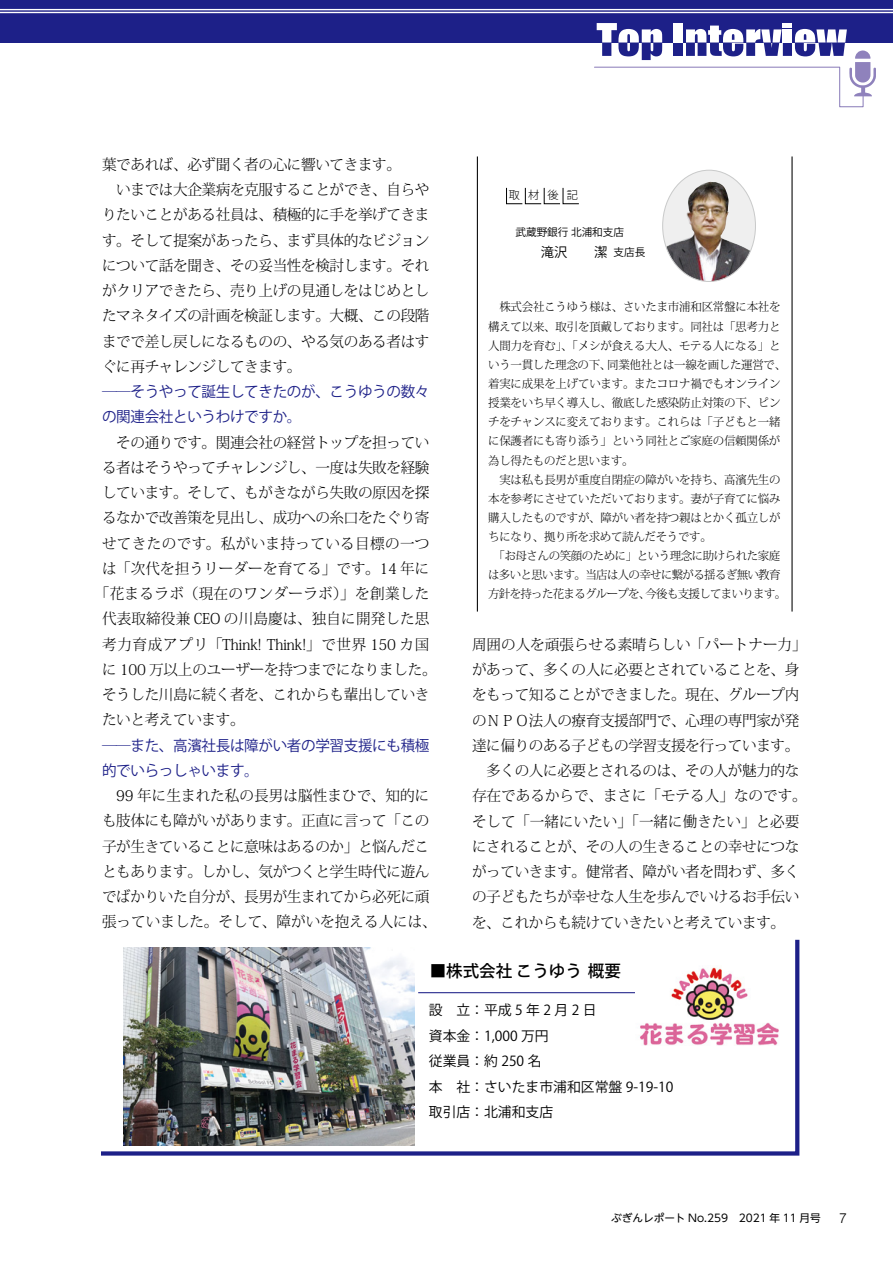
<style>
.page{position:relative;width:893px;height:1263px;background:#fff}
.page>*{position:absolute;margin:0;border:0;box-sizing:border-box;transform-origin:0 0}
.t1{font:500 16.5px "Koz Go Pr 6 N";color:#000}
.t2{font:300 14.85px/25.2px "Koz Min Pr 6 N";letter-spacing:-.025em;color:#000}
.t3{font:14.85px/25.2px "Koz Go Pr 6 N";letter-spacing:-.025em;color:#1d2088}
.t4{font:300 14.85px "Koz Min Pr 6 N";letter-spacing:.025em;color:#000}
.t5{font:300 14.85px "Koz Min Pr 6 N";letter-spacing:.005em;color:#000}
.t6{font:300 14.85px "Koz Min Pr 6 N";letter-spacing:.01em;color:#000}
.t7{font:13.8px/25.5px "Koz Go Pr 6 N";color:#000}
.t8{font:300 13.8px "Helvetica LT Std";color:#000}
.t9{font:13.35px "Koz Go Pr 6 N";color:#000}
.t10{font:300 11.7px/19.2px "Koz Min Pr 6 N";letter-spacing:-.02em;color:#000}
.t11{font:300 11.1px "Koz Go Pr 6 N";color:#000}
.t12{font:10.65px "UD Shin Go NT Pro";color:#000}
.t13{font:10.65px "Koz Go Pr 6 N";color:#000}
.s1{font-size:12.75px}
.s2{font-size:10.65px}
</style>
<div class="page">
<div style="left:0;top:0;width:893px;height:43px;background:#1d2088"></div>
<svg style="left:594px;top:23px;width:282px;height:85px"></svg>
<hr style="left:0;top:9px;width:893px;height:1px;background:#fff">
<hr style="left:0;top:12px;width:893px;height:1px;background:#fff">
<hr style="left:477px;top:156px;width:1px;height:455px;background:#000">
<hr style="left:791px;top:156px;width:2px;height:455px;background:#000">
<div style="left:663px;top:170px;width:92px;height:111px;background:#efefef;border-radius:50%"></div>
<img style="left:666px;top:182px;width:85px;height:99px">
<svg style="left:506px;top:187px;width:73px;height:17px"></svg>
<svg style="left:101px;top:939px;width:699px;height:217px"></svg>
<img style="left:124px;top:947px;width:290px;height:198px">
<img style="left:636px;top:965px;width:148px;height:86px">
<p class="t2" style="left:102px;top:152px;width:329px">葉であれば、必ず聞く者の心に響いてきます。<br>　いまでは大企業病を克服することができ、自らやりたいことがある社員は、積極的に手を挙げてきます。そして提案があったら、まず具体的なビジョンについて話を聞き、その妥当性を検討します。それがクリアできたら、売り上げの見通しをはじめとしたマネタイズの計画を検証します。大概、この段階までで差し戻しになるものの、やる気のある者はすぐに再チャレンジしてきます。</p>
<p class="t3" style="left:102px;top:379px;width:329px">──そうやって誕生してきたのが、こうゆうの数々の関連会社というわけですか。</p>
<p class="t2" style="left:102px;top:430px;width:329px">　その通りです。関連会社の経営トップを担ってい</p>
<p class="t2" style="left:102px;top:455px;width:329px">る者はそうやってチャレンジし、一度は失敗を経験</p>
<p class="t2" style="left:102px;top:480px;width:329px">しています。そして、もがきながら失敗の原因を探</p>
<p class="t2" style="left:102px;top:506px;width:329px">るなかで改善策を見出し、成功への糸口をたぐり寄</p>
<p class="t4" style="left:102px;top:535px;width:329px">せてきたのです。私がいま持っている目標の一つ</p>
<p class="t5" style="left:102px;top:560px;width:329px">は「次代を担うリーダーを育てる」です。14 年に</p>
<p class="t4" style="left:95px;top:585px;width:336px">「花まるラボ（現在のワンダーラボ）」を創業した</p>
<p class="t6" style="left:102px;top:610px;width:329px">代表取締役兼 CEO の川島慶は、独自に開発した思</p>
<p class="t2" style="left:102px;top:632px;width:329px">考力育成アプリ「Think! Think!」で世界 150 カ国</p>
<p class="t2" style="left:102px;top:657px;width:336px">に 100 万以上のユーザーを持つまでになりました。</p>
<p class="t2" style="left:102px;top:682px;width:329px">そうした川島に続く者を、これからも輩出していき</p>
<p class="t2" style="left:102px;top:707px;width:144px">たいと考えています。</p>
<p class="t3" style="left:102px;top:733px;width:329px">──また、高濱社長は障がい者の学習支援にも積極的でいらっしゃいます。</p>
<p class="t2" style="left:102px;top:783px;width:336px">　99 年に生まれた私の長男は脳性まひで、知的にも肢体にも障がいがあります。正直に言って「この子が生きていることに意味はあるのか」と悩んだこともあります。しかし、気がつくと学生時代に遊んでばかりいた自分が、長男が生まれてから必死に頑張っていました。そして、障がいを抱える人には、</p>
<p class="t11" style="left:509px;top:189px;width:71px">取材後記</p>
<p class="t13" style="left:515px;top:226px;width:110px">武蔵野銀行 北浦和支店</p>
<p class="t9" style="left:515px;top:245px;width:132px"><span class="s1">　　</span>滝沢　　潔 <span class="s2">支店長</span></p>
<p class="t10" style="left:488px;top:298px;width:300px">　株式会社こうゆう様は、さいたま市浦和区常盤に本社を構えて以来、取引を頂戴しております。同社は「思考力と人間力を育む」、「メシが食える大人、モテる人になる」という一貫した理念の下、同業他社とは一線を画した運営で、着実に成果を上げています。またコロナ禍でもオンライン授業をいち早く導入し、徹底した感染防止対策の下、ピンチをチャンスに変えております。これらは「子どもと一緒に保護者にも寄り添う」という同社とご家庭の信頼関係が為し得たものだと思います。<br>　実は私も長男が重度自閉症の障がいを持ち、高濱先生の本を参考にさせていただいております。妻が子育てに悩み購入したものですが、障がい者を持つ親はとかく孤立しがちになり、拠り所を求めて読んだそうです。<br>　「お母さんの笑顔のために」という理念に助けられた家庭は多いと思います。当店は人の幸せに繋がる揺るぎ無い教育方針を持った花まるグループを、今後も支援してまいります。</p>
<p class="t2" style="left:472px;top:632px;width:336px">周囲の人を頑張らせる素晴らしい「パートナー力」があって、多くの人に必要とされていることを、身をもって知ることができました。現在、グループ内のＮＰＯ法人の療育支援部門で、心理の専門家が発達に偏りのある子どもの学習支援を行っています。　多くの人に必要とされるのは、その人が魅力的な存在であるからで、まさに「モテる人」なのです。そして「一緒にいたい」「一緒に働きたい」と必要にされることが、その人の生きることの幸せにつながっていきます。健常者、障がい者を問わず、多くの子どもたちが幸せな人生を歩んでいけるお手伝いを、これからも続けていきたいと考えています。</p>
<p class="t1" style="left:430px;top:962px;width:193px">■株式会社 こうゆう 概要</p>
<p class="t7" style="left:429px;top:998px;width:246px">設　立：平成5年2月2日<br>資本金：1,000 万円<br>従業員：約 250 名<br>本　社：さいたま市浦和区常盤 9-19-10取引店：北浦和支店</p>
<p class="t12" style="left:611px;top:1210px;width:211px">ぶぎんレポート No.259　2021 年 11 月号</p>
<p class="t8" style="left:839px;top:1209px;width:9px">7</p>
</div>
